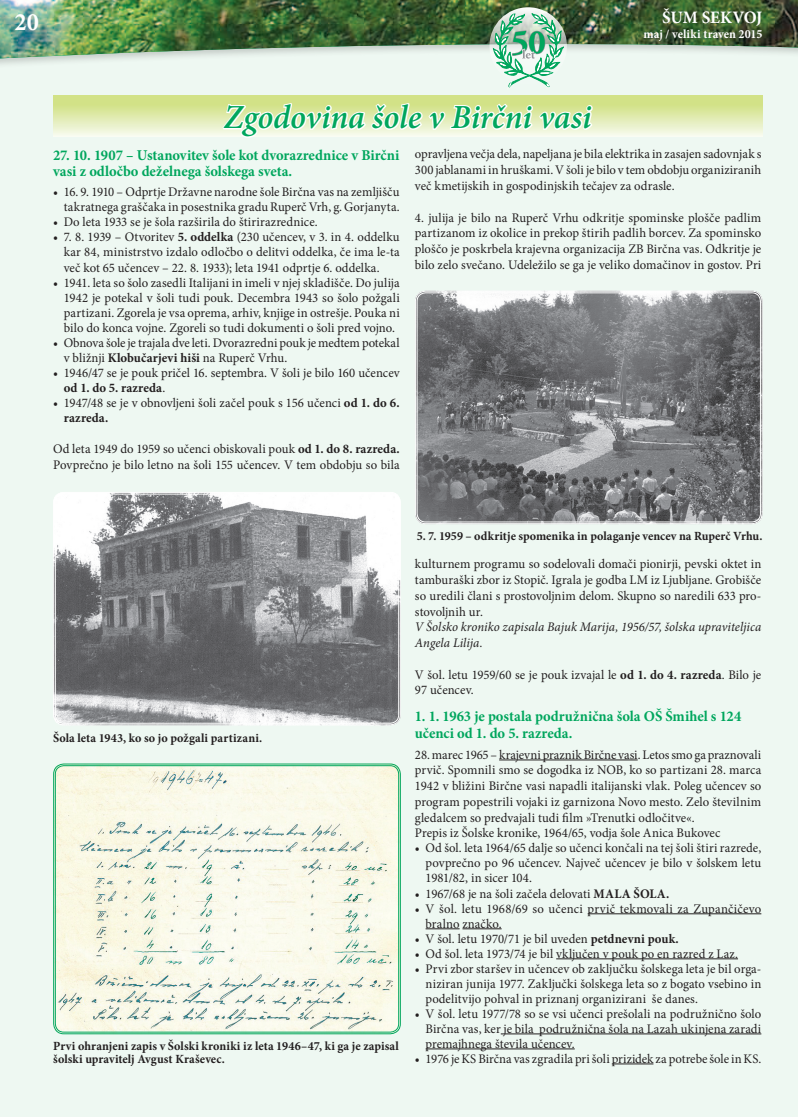
<style>
.page{position:relative;width:798px;height:1117px;background:#fff}
.page>*{position:absolute;margin:0;border:0;box-sizing:border-box;transform-origin:0 0}
.t1{font:italic 600 33.75px "Minion Pro";letter-spacing:-.005em;color:#00a65d}
.t2{font:700 25px "Minion Pro";color:#fff}
.t3{font:700 17.5px "Minion Pro";letter-spacing:-.01em;color:#fff}
.t4{font:700 15px/16.2px "Minion Pro";color:#00a65d}
.t5{font:13.12px/15px "Minion Pro";letter-spacing:.005em;color:#231f20;text-align:justify}
.t6{font:italic 13.12px/15.8px "Minion Pro";color:#231f20}
.t7{font:700 12.5px/13.1px "Minion Pro";letter-spacing:.005em;color:#231f20}
.t8{font:700 12.5px "Minion Pro";letter-spacing:.005em;color:#fff}
.s1{font-weight:700}
</style>
<div class="page">
<div style="left:0;top:94px;width:797px;height:1022px;background:#eef8f2"></div>
<div style="left:0;top:58px;width:797px;height:36px;background:#eef8f2"></div>
<img style="left:0;top:0;width:797px;height:58px">
<svg style="left:489px;top:7px;width:77px;height:78px"></svg>
<svg style="left:493px;top:14px;width:70px;height:73px"></svg>
<hr style="left:499px;top:759px;width:138px;height:1px;background:#231f20">
<hr style="left:587px;top:913px;width:174px;height:1px;background:#231f20">
<hr style="left:425px;top:928px;width:34px;height:1px;background:#231f20">
<hr style="left:462px;top:928px;width:39px;height:1px;background:#231f20">
<hr style="left:556px;top:958px;width:181px;height:1px;background:#231f20">
<hr style="left:500px;top:1033px;width:261px;height:1px;background:#231f20">
<hr style="left:425px;top:1048px;width:149px;height:1px;background:#231f20">
<hr style="left:611px;top:1063px;width:42px;height:1px;background:#231f20">
<div style="left:53px;top:96px;width:709px;height:40px;background:linear-gradient(to bottom,#cbdd74,#f4f8e6)"></div>
<svg style="left:221px;top:102px;width:372px;height:37px"></svg>
<img style="left:53px;top:492px;width:347px;height:233px">
<div style="left:53px;top:492px;width:347px;height:233px;border:1px solid #fff;border-radius:10px"></div>
<div style="left:55px;top:493px;width:344px;height:230px;border:1px solid #fff;border-radius:9px"></div>
<img style="left:415px;top:291px;width:347px;height:233px">
<div style="left:415px;top:291px;width:347px;height:233px;border:1px solid #fff;border-radius:10px"></div>
<div style="left:416px;top:292px;width:344px;height:230px;border:1px solid #fff;border-radius:9px"></div>
<img style="left:53px;top:763px;width:347px;height:270px">
<div style="left:55px;top:765px;width:344px;height:267px;border:1px solid #00a65d;border-radius:9px"></div>
<h2 class="t2" style="left:14px;top:5px;width:26px">20</h2>
<h3 class="t3" style="left:661px;top:5px;width:102px">ŠUM SEKVOJ</h3>
<p class="t8" style="left:643px;top:25px;width:120px">maj / veliki traven 2015</p>
<h1 class="t1" style="left:224px;top:94px;width:369px">Zgodovina šole v Birčni vasi</h1>
<p class="t4" style="left:53px;top:147px;width:347px">27. 10. 1907 – Ustanovitev šole kot dvorazrednice v Birčni vasi z odločbo deželnega šolskega sveta.</p>
<p class="t5" style="left:53px;top:185px;width:348px;text-align:right">• 16. 9. 1910 – Odprtje Državne narodne šole Birčna vas na zemljišču takratnega graščaka in posestnika gradu Ruperč Vrh, g. Gorjanyta.</p>
<p class="t5" style="left:53px;top:215px;width:266px">• Do leta 1933 se je šola razširila do štirirazrednice.</p>
<p class="t5" style="left:64px;top:230px;width:337px;text-indent:-11px">• 7. 8. 1939 – Otvoritev <span class="s1">5. oddelka</span> (230 učencev, v 3. in 4. oddelku kar 84, ministrstvo izdalo odločbo o delitvi oddelka, če ima le-ta več kot 65 učencev – 22. 8. 1933); leta 1941 odprtje 6. oddelka.</p>
<p class="t5" style="left:64px;top:275px;width:337px;text-indent:-11px">• 1941. leta so šolo zasedli Italijani in imeli v njej skladišče. Do julija 1942 je potekal v šoli tudi pouk. Decembra 1943 so šolo požgali partizani. Zgorela je vsa oprema, arhiv, knjige in ostrešje. Pouka ni bilo do konca vojne. Zgoreli so tudi dokumenti o šoli pred vojno.</p>
<p class="t5" style="left:64px;top:335px;width:337px;text-indent:-11px">• Obnova šole je trajala dve leti. Dvorazredni pouk je medtem potekal v bližnji <span class="s1">Klobučarjevi hiši</span> na Ruperč Vrhu.</p>
<p class="t5" style="left:64px;top:365px;width:337px;text-indent:-11px">• 1946/47 se je pouk pričel 16. septembra. V šoli je bilo 160 učencev <span class="s1">od 1. do 5. razreda</span>.</p>
<p class="t5" style="left:64px;top:395px;width:337px;text-indent:-11px">• 1947/48 se je v obnovljeni šoli začel pouk s 156 učenci <span class="s1">od 1. do 6. razreda.</span></p>
<p class="t5" style="left:53px;top:441px;width:348px;line-height:15.8px">Od leta 1949 do 1959 so učenci obiskovali pouk <span class="s1">od 1. do 8. razreda.<br></span>Povprečno je bilo letno na šoli 155 učencev. V tem obdobju so bila</p>
<p class="t5" style="left:415px;top:146px;width:348px;line-height:15.8px">opravljena večja dela, napeljana je bila elektrika in zasajen sadovnjak s 300 jablanami in hruškami. V šoli je bilo v tem obdobju organiziranih več kmetijskih in gospodinjskih tečajev za odrasle.</p>
<p class="t5" style="left:415px;top:209px;width:348px;line-height:15.8px">4. julija je bilo na Ruperč Vrhu odkritje spominske plošče padlim partizanom iz okolice in prekop štirih padlih borcev. Za spominsko ploščo je poskrbela krajevna organizacija ZB Birčna vas. Odkritje je bilo zelo svečano. Udeležilo se ga je veliko domačinov in gostov. Pri</p>
<p class="t7" style="left:53px;top:730px;width:210px">Šola leta 1943, ko so jo požgali partizani.</p>
<p class="t7" style="left:53px;top:1038px;width:347px">Prvi ohranjeni zapis v Šolski kroniki iz leta 1946–47, ki ga je zapisal šolski upravitelj Avgust Kraševec.</p>
<p class="t7" style="left:416px;top:529px;width:347px">5. 7. 1959 – odkritje spomenika in polaganje vencev na Ruperč Vrhu.</p>
<p class="t5" style="left:415px;top:556px;width:348px;line-height:15.8px">kulturnem programu so sodelovali domači pionirji, pevski oktet in tamburaški zbor iz Stopič. Igrala je godba LM iz Ljubljane. Grobišče so uredili člani s prostovoljnim delom. Skupno so naredili 633 pro&shy;stovoljnih ur.</p>
<p class="t6" style="left:415px;top:619px;width:348px">V Šolsko kroniko zapisala Bajuk Marija, 1956/57, šolska upraviteljica<br>Angela Lilija.</p>
<p class="t5" style="left:415px;top:666px;width:348px;line-height:15.8px">V šol. letu 1959/60 se je pouk izvajal le <span class="s1">od 1. do 4. razreda</span>. Bilo je<br>97 učencev.</p>
<p class="t4" style="left:415px;top:708px;width:328px">1. 1. 1963 je postala podružnična šola OŠ Šmihel s 124 učenci od 1. do 5. razreda.</p>
<p class="t5" style="left:415px;top:746px;width:348px;line-height:15.8px;text-align:left">28. marec 1965 – krajevni praznik Birčne vasi. Letos smo ga praznovali prvič. Spomnili smo se dogodka iz NOB, ko so partizani 28. marca 1942 v bližini Birčne vasi napadli italijanski vlak. Poleg učencev so program popestrili vojaki iz garnizona Novo mesto. Zelo številnim gledalcem so predvajali tudi film »Trenutki odločitve«.<br>Prepis iz Šolske kronike, 1964/65, vodja šole Anica Bukovec</p>
<p class="t5" style="left:425px;top:840px;width:337px;text-indent:-11px">• Od šol. leta 1964/65 dalje so učenci končali na tej šoli štiri razrede, povprečno po 96 učencev. Največ učencev je bilo v šolskem letu 1981/82, in sicer 104.</p>
<p class="t5" style="left:415px;top:885px;width:256px">• 1967/68 je na šoli začela delovati <span class="s1">MALA ŠOLA.</span></p>
<p class="t5" style="left:425px;top:900px;width:337px;text-indent:-11px">• V šol. letu 1968/69 so učenci prvič tekmovali za Zupančičevo bralno značko.</p>
<p class="t5" style="left:415px;top:930px;width:265px">• V šol. letu 1970/71 je bil uveden <span class="s1">petdnevni pouk.</span></p>
<p class="t5" style="left:415px;top:945px;width:324px">• Od šol. leta 1973/74 je bil vključen v pouk po en razred z Laz.</p>
<p class="t5" style="left:425px;top:960px;width:337px;text-indent:-11px">• Prvi zbor staršev in učencev ob zaključku šolskega leta je bil orga&shy;niziran junija 1977. Zaključki šolskega leta so z bogato vsebino in podelitvijo pohval in priznanj organizirani še danes.</p>
<p class="t5" style="left:425px;top:1005px;width:337px;text-indent:-11px">• V šol. letu 1977/78 so se vsi učenci prešolali na podružnično šolo Birčna vas, ker je bila podružnična šola na Lazah ukinjena zaradi premajhnega števila učencev.</p>
<p class="t5" style="left:415px;top:1050px;width:348px">• 1976 je KS Birčna vas zgradila pri šoli prizidek za potrebe šole in KS.</p>
</div>
